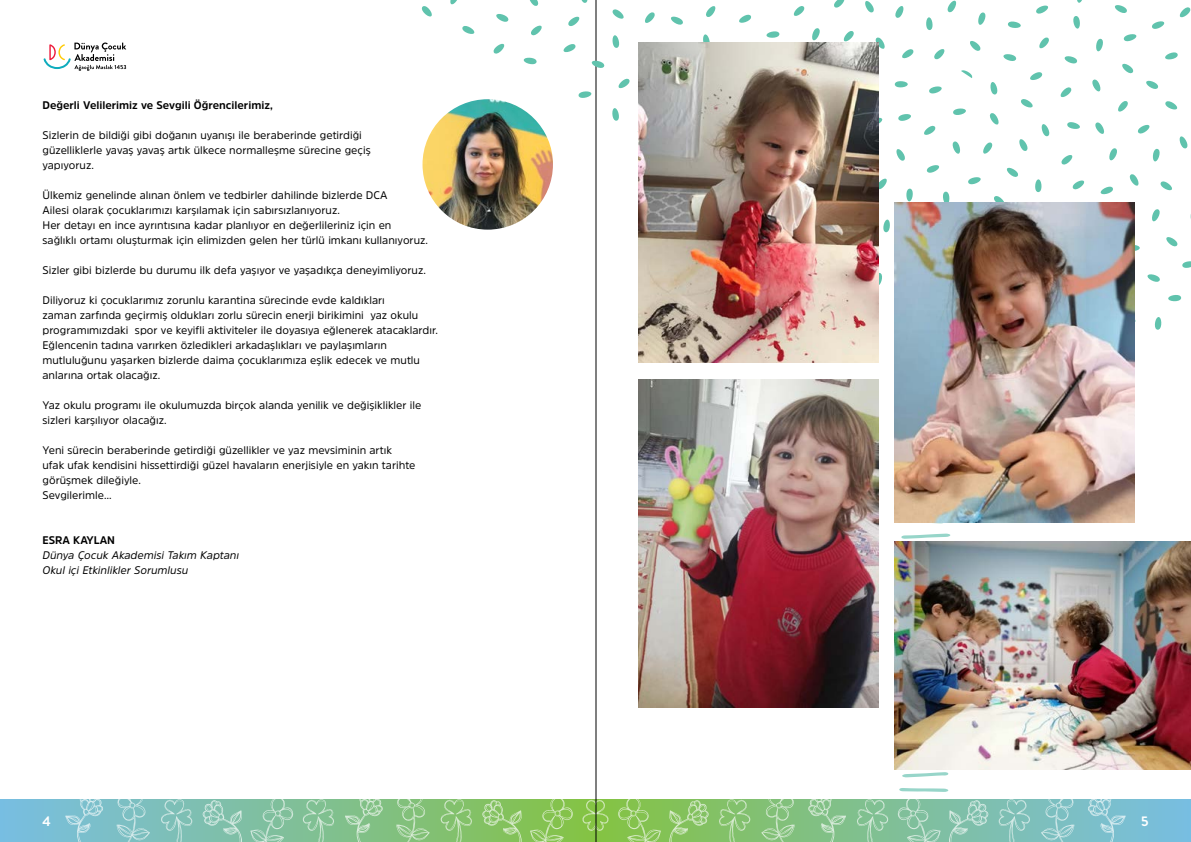
<style>
.page{position:relative;width:1191px;height:842px;background:#fff}
.page>*{position:absolute;margin:0;border:0;box-sizing:border-box;transform-origin:0 0}
.t1{font:700 14px "Brandon Grotesque";color:#fff}
.t2{font:11px/15px "Amsi Pro";color:#000}
.t3{font:italic 11px/15px "Amsi Pro";color:#000}
.t4{font:700 11px "Amsi Pro";color:#000}
</style>
<div class="page">
<svg style="left:609px;top:799px;width:582px;height:43px;background:#7dbfa8"></svg>
<svg style="left:668px;top:800px;width:41px;height:42px;background:#92c871"></svg>
<svg style="left:808px;top:799px;width:38px;height:43px;background:#8fc794"></svg>
<svg style="left:719px;top:799px;width:31px;height:43px"></svg>
<svg style="left:761px;top:799px;width:34px;height:43px"></svg>
<svg style="left:618px;top:799px;width:43px;height:43px;background:#8fc75f"></svg>
<svg style="left:948px;top:800px;width:40px;height:42px;background:#8fc7b4"></svg>
<svg style="left:1087px;top:799px;width:38px;height:43px;background:#8ac6d2"></svg>
<svg style="left:998px;top:799px;width:32px;height:43px"></svg>
<svg style="left:857px;top:799px;width:31px;height:43px"></svg>
<svg style="left:1041px;top:799px;width:34px;height:43px"></svg>
<svg style="left:897px;top:799px;width:43px;height:43px;background:#8bc5a6"></svg>
<svg style="left:0;top:799px;width:582px;height:43px;background:#7dbfa9"></svg>
<svg style="left:482px;top:800px;width:41px;height:42px;background:#92c871"></svg>
<svg style="left:345px;top:799px;width:38px;height:43px;background:#8fc794"></svg>
<svg style="left:440px;top:799px;width:32px;height:43px"></svg>
<svg style="left:582px;top:799px;width:27px;height:43px"></svg>
<svg style="left:396px;top:799px;width:34px;height:43px"></svg>
<svg style="left:530px;top:799px;width:43px;height:43px;background:#8fc75f"></svg>
<svg style="left:202px;top:800px;width:41px;height:42px;background:#8ec7b4"></svg>
<svg style="left:65px;top:799px;width:38px;height:43px;background:#8ac6d2"></svg>
<svg style="left:161px;top:799px;width:31px;height:43px"></svg>
<svg style="left:302px;top:799px;width:32px;height:43px"></svg>
<svg style="left:116px;top:799px;width:34px;height:43px"></svg>
<svg style="left:250px;top:799px;width:43px;height:43px;background:#8bc5a7"></svg>
<svg style="left:44px;top:43px;width:82px;height:28px"></svg>
<hr style="left:595px;top:0;width:1px;height:842px;background:#000">
<svg style="left:901px;top:533px;width:49px;height:6px"></svg>
<svg style="left:902px;top:772px;width:46px;height:5px"></svg>
<svg style="left:899px;top:788px;width:49px;height:4px"></svg>
<svg style="left:1035px;top:179px;width:7px;height:13px"></svg>
<svg style="left:978px;top:12px;width:8px;height:13px"></svg>
<svg style="left:1030px;top:72px;width:13px;height:8px"></svg>
<svg style="left:1064px;top:56px;width:13px;height:8px"></svg>
<svg style="left:701px;top:34px;width:11px;height:9px"></svg>
<svg style="left:1061px;top:155px;width:12px;height:10px"></svg>
<svg style="left:894px;top:81px;width:13px;height:7px"></svg>
<svg style="left:568px;top:16px;width:12px;height:10px"></svg>
<svg style="left:450px;top:0;width:7px;height:5px"></svg>
<svg style="left:878px;top:116px;width:5px;height:12px"></svg>
<svg style="left:578px;top:91px;width:14px;height:7px"></svg>
<svg style="left:1008px;top:21px;width:13px;height:7px"></svg>
<svg style="left:1039px;top:37px;width:10px;height:12px"></svg>
<svg style="left:968px;top:177px;width:13px;height:8px"></svg>
<svg style="left:934px;top:49px;width:11px;height:11px"></svg>
<svg style="left:1109px;top:148px;width:8px;height:13px"></svg>
<svg style="left:878px;top:272px;width:4px;height:14px"></svg>
<svg style="left:671px;top:16px;width:12px;height:9px"></svg>
<svg style="left:841px;top:31px;width:14px;height:12px"></svg>
<svg style="left:1146px;top:80px;width:13px;height:9px"></svg>
<svg style="left:462px;top:26px;width:13px;height:8px"></svg>
<svg style="left:493px;top:43px;width:12px;height:11px"></svg>
<svg style="left:947px;top:0;width:10px;height:13px"></svg>
<svg style="left:1129px;top:174px;width:10px;height:12px"></svg>
<svg style="left:1100px;top:186px;width:13px;height:9px"></svg>
<svg style="left:421px;top:6px;width:11px;height:11px"></svg>
<svg style="left:1096px;top:38px;width:7px;height:14px"></svg>
<svg style="left:591px;top:59px;width:14px;height:12px"></svg>
<svg style="left:1092px;top:79px;width:9px;height:13px"></svg>
<svg style="left:739px;top:14px;width:12px;height:9px"></svg>
<svg style="left:895px;top:6px;width:9px;height:12px"></svg>
<svg style="left:1165px;top:52px;width:13px;height:8px"></svg>
<svg style="left:1122px;top:63px;width:12px;height:11px"></svg>
<svg style="left:989px;top:113px;width:10px;height:12px"></svg>
<svg style="left:929px;top:86px;width:13px;height:8px"></svg>
<svg style="left:1152px;top:209px;width:8px;height:13px"></svg>
<svg style="left:523px;top:57px;width:14px;height:8px"></svg>
<svg style="left:1123px;top:34px;width:14px;height:8px"></svg>
<svg style="left:612px;top:9px;width:12px;height:10px"></svg>
<svg style="left:1182px;top:261px;width:9px;height:7px"></svg>
<svg style="left:530px;top:0;width:9px;height:6px"></svg>
<svg style="left:902px;top:49px;width:12px;height:10px"></svg>
<svg style="left:766px;top:31px;width:14px;height:7px"></svg>
<svg style="left:1152px;top:21px;width:13px;height:8px"></svg>
<svg style="left:706px;top:6px;width:10px;height:11px"></svg>
<svg style="left:1003px;top:54px;width:14px;height:7px"></svg>
<svg style="left:970px;top:41px;width:11px;height:10px"></svg>
<svg style="left:1060px;top:87px;width:12px;height:10px"></svg>
<svg style="left:924px;top:125px;width:12px;height:10px"></svg>
<svg style="left:618px;top:78px;width:12px;height:11px"></svg>
<svg style="left:1041px;top:124px;width:9px;height:13px"></svg>
<svg style="left:1179px;top:7px;width:12px;height:11px"></svg>
<svg style="left:952px;top:141px;width:8px;height:13px"></svg>
<svg style="left:1165px;top:101px;width:13px;height:9px"></svg>
<svg style="left:834px;top:0;width:11px;height:8px"></svg>
<svg style="left:581px;top:0;width:7px;height:3px"></svg>
<svg style="left:878px;top:177px;width:9px;height:15px"></svg>
<svg style="left:612px;top:108px;width:7px;height:13px"></svg>
<svg style="left:953px;top:108px;width:13px;height:7px"></svg>
<svg style="left:1072px;top:180px;width:12px;height:10px"></svg>
<svg style="left:1019px;top:139px;width:9px;height:12px"></svg>
<svg style="left:1036px;top:5px;width:12px;height:9px"></svg>
<svg style="left:991px;top:196px;width:15px;height:7px"></svg>
<svg style="left:1006px;top:167px;width:12px;height:10px"></svg>
<svg style="left:990px;top:82px;width:8px;height:13px"></svg>
<svg style="left:1073px;top:16px;width:7px;height:13px"></svg>
<svg style="left:926px;top:165px;width:13px;height:8px"></svg>
<svg style="left:896px;top:149px;width:9px;height:12px"></svg>
<svg style="left:1134px;top:243px;width:5px;height:10px"></svg>
<svg style="left:906px;top:188px;width:7px;height:14px"></svg>
<svg style="left:961px;top:70px;width:12px;height:8px"></svg>
<svg style="left:563px;top:44px;width:13px;height:8px"></svg>
<svg style="left:865px;top:1px;width:9px;height:12px"></svg>
<svg style="left:883px;top:219px;width:7px;height:14px"></svg>
<svg style="left:812px;top:28px;width:8px;height:13px"></svg>
<svg style="left:496px;top:14px;width:13px;height:8px"></svg>
<svg style="left:1021px;top:99px;width:12px;height:9px"></svg>
<svg style="left:1152px;top:148px;width:8px;height:14px"></svg>
<svg style="left:1160px;top:181px;width:12px;height:10px"></svg>
<svg style="left:926px;top:17px;width:7px;height:13px"></svg>
<svg style="left:1154px;top:317px;width:8px;height:13px"></svg>
<svg style="left:531px;top:25px;width:11px;height:11px"></svg>
<svg style="left:1118px;top:101px;width:10px;height:11px"></svg>
<svg style="left:1179px;top:136px;width:9px;height:13px"></svg>
<svg style="left:1166px;top:237px;width:12px;height:10px"></svg>
<svg style="left:983px;top:142px;width:10px;height:12px"></svg>
<svg style="left:1138px;top:124px;width:12px;height:10px"></svg>
<svg style="left:1115px;top:5px;width:12px;height:8px"></svg>
<svg style="left:878px;top:79px;width:1px;height:14px"></svg>
<svg style="left:645px;top:12px;width:10px;height:11px"></svg>
<svg style="left:872px;top:37px;width:13px;height:13px"></svg>
<svg style="left:940px;top:191px;width:10px;height:12px"></svg>
<svg style="left:1077px;top:0;width:5px;height:3px"></svg>
<svg style="left:1147px;top:274px;width:13px;height:8px"></svg>
<svg style="left:1095px;top:122px;width:9px;height:12px"></svg>
<svg style="left:1168px;top:295px;width:13px;height:7px"></svg>
<svg style="left:898px;top:114px;width:13px;height:7px"></svg>
<svg style="left:793px;top:6px;width:12px;height:10px"></svg>
<svg style="left:612px;top:35px;width:8px;height:13px"></svg>
<svg style="left:1067px;top:122px;width:13px;height:7px"></svg>
<img style="left:422px;top:99px;width:131px;height:131px;border-radius:65px">
<img style="left:638px;top:43px;width:240px;height:320px">
<img style="left:894px;top:203px;width:240px;height:320px">
<img style="left:638px;top:380px;width:240px;height:328px">
<img style="left:894px;top:541px;width:297px;height:229px">
<p class="t4" style="left:43px;top:97px;width:232px">Değerli Velilerimiz ve Sevgili Öğrencilerimiz,</p>
<p class="t2" style="left:43px;top:127px;width:330px">Sizlerin de bildiği gibi doğanın uyanışı ile beraberinde getirdiği güzelliklerle yavaş yavaş artık ülkece normalleşme sürecine geçiş yapıyoruz.</p>
<p class="t2" style="left:43px;top:187px;width:387px">Ülkemiz genelinde alınan önlem ve tedbirler dahilinde bizlerde DCA<br>Ailesi olarak çocuklarımızı karşılamak için sabırsızlanıyoruz.<br>Her detayı en ince ayrıntısına kadar planlıyor en değerlileriniz için en sağlıklı ortamı oluşturmak için elimizden gelen her türlü imkanı kullanıyoruz.</p>
<p class="t2" style="left:43px;top:262px;width:385px">Sizler gibi bizlerde bu durumu ilk defa yaşıyor ve yaşadıkça deneyimliyoruz.</p>
<p class="t2" style="left:43px;top:292px;width:397px">Diliyoruz ki çocuklarımız zorunlu karantina sürecinde evde kaldıkları<br>zaman zarfında geçirmiş oldukları zorlu sürecin enerji birikimini yaz okulu programımızdaki spor ve keyifli aktiviteler ile doyasıya eğlenerek atacaklardır.<br>Eğlencenin tadına varırken özledikleri arkadaşlıkları ve paylaşımların mutluluğunu yaşarken bizlerde daima çocuklarımıza eşlik edecek ve mutlu anlarına ortak olacağız.</p>
<p class="t2" style="left:43px;top:397px;width:380px">Yaz okulu programı ile okulumuzda birçok alanda yenilik ve değişiklikler ile sizleri karşılıyor olacağız.</p>
<p class="t2" style="left:43px;top:442px;width:374px">Yeni sürecin beraberinde getirdiği güzellikler ve yaz mevsiminin artık ufak ufak kendisini hissettirdiği güzel havaların enerjisiyle en yakın tarihte görüşmek dileğiyle.<br>Sevgilerimle…</p>
<p class="t4" style="left:43px;top:532px;width:74px">ESRA KAYLAN</p>
<p class="t3" style="left:43px;top:547px;width:198px">Dünya Çocuk Akademisi Takım Kaptanı<br>Okul içi Etkinlikler Sorumlusu</p>
<p class="t1" style="left:43px;top:811px;width:10px">4</p>
<p class="t1" style="left:1141px;top:811px;width:9px">5</p>
</div>
